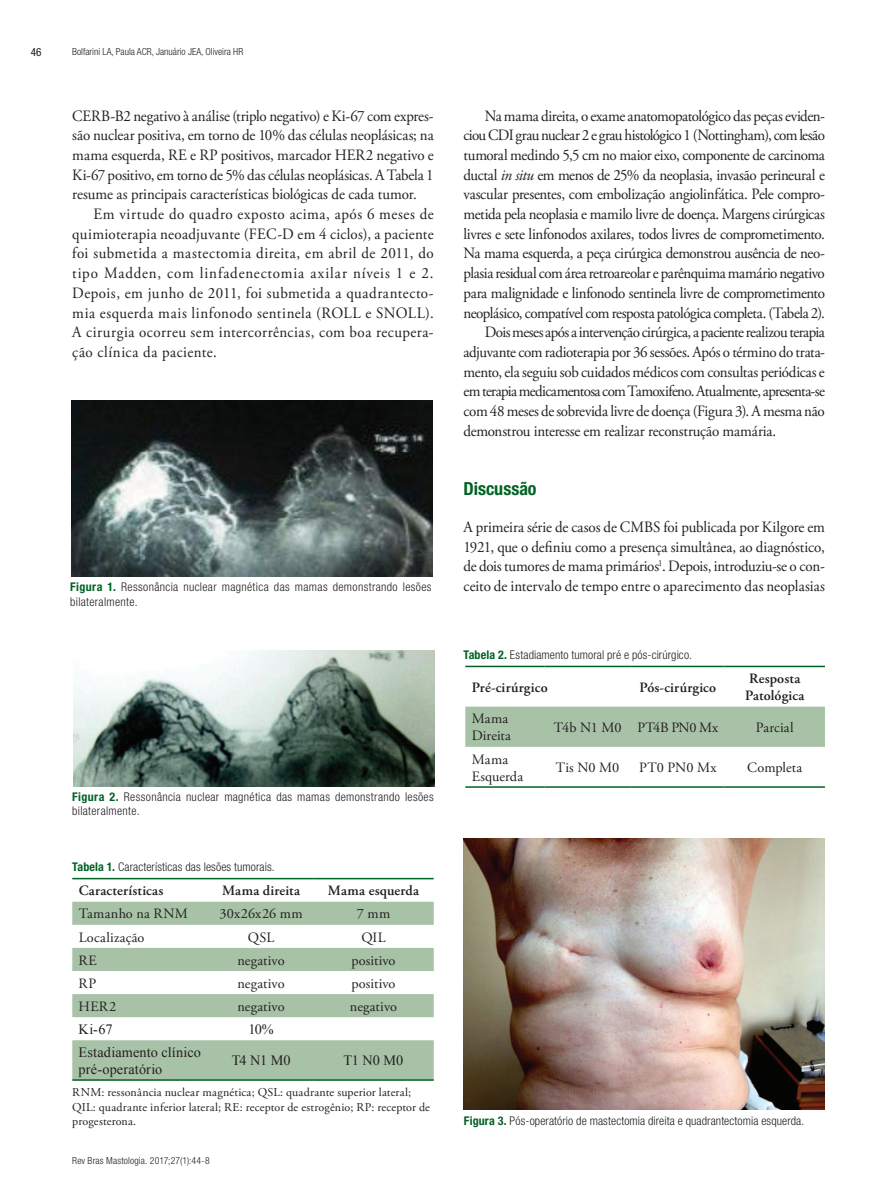
<style>
.page{position:relative;width:893px;height:1191px;background:#fff}
.page>*{position:absolute;margin:0;border:0;box-sizing:border-box;transform-origin:0 0}
.t1{font:700 condensed 18px "Helvetica Neue LT Std";color:#006224}
.t2{font:15.75px/19.6px "Adobe Garamond Pro";letter-spacing:-.025em;color:#231f20;text-align:justify;scale:.95 1}
.t3{font:15.75px "Adobe Garamond Pro";letter-spacing:-.045em;color:#231f20;scale:.95 1}
.t4{font:14.25px/17.1px "Adobe Garamond Pro";letter-spacing:.01em;color:#231f20}
.t5{font:600 14.25px/17.1px "Adobe Garamond Pro";letter-spacing:.01em;color:#231f20}
.t6{font:14.25px/17.1px "Times New Roman";letter-spacing:.005em;color:#231f20}
.t7{font:14.25px "Adobe Garamond Pro";letter-spacing:-.03em;color:#231f20}
.t8{font:300 condensed 12px/14.4px "Helvetica Neue LT Std";letter-spacing:.025em;color:#231f20}
.t9{font:12px/14.4px "Adobe Garamond Pro";letter-spacing:.015em;color:#231f20}
.t10{font:condensed 11.25px "Helvetica Neue LT Std";color:#231f20}
.t11{font:300 condensed 9.75px "Helvetica Neue LT Std";color:#231f20}
.t12{font:300 condensed 9.75px "Helvetica Neue LT Std";letter-spacing:.02em;color:#231f20}
.s1{font-weight:700;color:#006224}
.s2{font-style:italic}
</style>
<div class="page">
<svg style="left:72px;top:901px;width:362px;height:178px;fill:#a7c2a6"></svg>
<hr style="left:72px;top:878px;width:137px;height:1px;background:#006224">
<hr style="left:209px;top:878px;width:104px;height:1px;background:#006224">
<hr style="left:313px;top:878px;width:121px;height:1px;background:#006224">
<hr style="left:72px;top:1079px;width:137px;height:1px;background:#006224">
<hr style="left:209px;top:1079px;width:104px;height:1px;background:#006224">
<hr style="left:313px;top:1079px;width:121px;height:1px;background:#006224">
<div style="left:465px;top:706px;width:360px;height:41px;background:#a7c2a6"></div>
<hr style="left:465px;top:665px;width:79px;height:2px;background:#006224">
<hr style="left:544px;top:665px;width:87px;height:2px;background:#006224">
<hr style="left:631px;top:665px;width:94px;height:2px;background:#006224">
<hr style="left:725px;top:665px;width:100px;height:2px;background:#006224">
<hr style="left:465px;top:786px;width:79px;height:2px;background:#006224">
<hr style="left:544px;top:786px;width:87px;height:2px;background:#006224">
<hr style="left:631px;top:786px;width:94px;height:2px;background:#006224">
<hr style="left:725px;top:786px;width:100px;height:2px;background:#006224">
<img style="left:71px;top:400px;width:362px;height:176px">
<img style="left:73px;top:651px;width:362px;height:135px">
<img style="left:463px;top:838px;width:362px;height:271px">
<p class="t10" style="left:31px;top:46px;width:12px">46</p>
<p class="t11" style="left:72px;top:46px;width:172px">Bolfarini LA, Paula ACR, Januário JEA, Oliveira HR</p>
<p class="t2" style="left:72px;top:106px;width:382px">CERB-B2 negativo à análise (triplo negativo) e Ki-67 com expres&shy;são nuclear positiva, em torno de 10% das células neoplásicas; na mama esquerda, RE e RP positivos, marcador HER2 negativo e Ki-67 positivo, em torno de 5% das células neoplásicas. A Tabela 1 resume as principais características biológicas de cada tumor.</p>
<p class="t2" style="left:72px;top:205px;width:382px;text-indent:21px">Em virtude do quadro exposto acima, após 6 meses de quimioterapia neoadjuvante (FEC-D em 4 ciclos), a paciente foi submetida a mastectomia direita, em abril de 2011, do tipo Madden, com linfadenectomia axilar níveis 1 e 2.<br>Depois, em junho de 2011, foi submetida a quadrantecto&shy;mia esquerda mais linfonodo sentinela (ROLL e SNOLL).<br>A cirurgia ocorreu sem intercorrências, com boa recupera&shy;ção clínica da paciente.</p>
<p class="t8" style="left:70px;top:579px;width:363px"><span class="s1">Figura 1.</span> Ressonância nuclear magnética das mamas demonstrando lesões bilateralmente.</p>
<p class="t8" style="left:72px;top:789px;width:363px"><span class="s1">Figura 2.</span> Ressonância nuclear magnética das mamas demonstrando lesões bilateralmente.</p>
<p class="t8" style="left:72px;top:860px;width:204px"><span class="s1">Tabela 1.</span> Características das lesões tumorais.</p>
<p class="t5" style="left:79px;top:882px;width:86px">Características</p>
<p class="t5" style="left:222px;top:882px;width:80px">Mama direita</p>
<p class="t5" style="left:328px;top:882px;width:93px">Mama esquerda</p>
<p class="t4" style="left:79px;top:906px;width:111px">Tamanho na RNM</p>
<p class="t4" style="left:220px;top:906px;width:85px">30x26x26 mm</p>
<p class="t4" style="left:357px;top:906px;width:35px">7 mm</p>
<p class="t4" style="left:79px;top:929px;width:67px">Localização</p>
<p class="t4" style="left:248px;top:929px;width:28px">QSL</p>
<p class="t4" style="left:361px;top:929px;width:26px">QIL</p>
<p class="t4" style="left:79px;top:952px;width:20px">RE</p>
<p class="t4" style="left:238px;top:952px;width:49px">negativo</p>
<p class="t4" style="left:352px;top:952px;width:45px">positivo</p>
<p class="t4" style="left:79px;top:975px;width:19px">RP</p>
<p class="t4" style="left:238px;top:975px;width:49px">negativo</p>
<p class="t4" style="left:352px;top:975px;width:45px">positivo</p>
<p class="t4" style="left:79px;top:998px;width:39px">HER2</p>
<p class="t4" style="left:238px;top:998px;width:49px">negativo</p>
<p class="t4" style="left:350px;top:998px;width:49px">negativo</p>
<p class="t6" style="left:79px;top:1020px;width:35px">Ki-67</p>
<p class="t6" style="left:248px;top:1020px;width:27px">10%</p>
<p class="t6" style="left:79px;top:1042px;width:124px">Estadiamento clínico pré-operatório</p>
<p class="t6" style="left:232px;top:1051px;width:60px">T4 N1 M0</p>
<p class="t6" style="left:344px;top:1051px;width:61px">T1 N0 M0</p>
<p class="t9" style="left:72px;top:1085px;width:340px">RNM: ressonância nuclear magnética; QSL: quadrante superior lateral;</p>
<p class="t9" style="left:72px;top:1100px;width:359px">QIL: quadrante inferior lateral; RE: receptor de estrogênio; RP: receptor de progesterona.</p>
<p class="t12" style="left:72px;top:1155px;width:139px">Rev Bras Mastologia. 2017;27(1):44-8</p>
<p class="t2" style="left:485px;top:106px;width:360px">Na mama direita, o exame anatomopatológico das peças eviden-</p>
<p class="t2" style="left:463px;top:126px;width:382px">ciou CDI grau nuclear 2 e grau histológico 1 (Nottingham), com lesão</p>
<p class="t2" style="left:463px;top:146px;width:382px">tumoral medindo 5,5 cm no maior eixo, componente de carcinoma</p>
<p class="t2" style="left:463px;top:165px;width:382px">ductal <span class="s2">in situ</span> em menos de 25% da neoplasia, invasão perineural e</p>
<p class="t2" style="left:463px;top:185px;width:382px">vascular presentes, com embolização angiolinfática. Pele compro-</p>
<p class="t2" style="left:463px;top:205px;width:382px">metida pela neoplasia e mamilo livre de doença. Margens cirúrgicas</p>
<p class="t2" style="left:463px;top:224px;width:382px">livres e sete linfonodos axilares, todos livres de comprometimento.</p>
<p class="t2" style="left:463px;top:244px;width:382px">Na mama esquerda, a peça cirúrgica demonstrou ausência de neo-</p>
<p class="t2" style="left:463px;top:264px;width:382px">plasia residual com área retroareolar e parênquima mamário negativo</p>
<p class="t2" style="left:463px;top:283px;width:382px">para malignidade e linfonodo sentinela livre de comprometimento</p>
<p class="t2" style="left:463px;top:303px;width:382px">neoplásico, compatível com resposta patológica completa. (Tabela 2).</p>
<p class="t2" style="left:485px;top:323px;width:359px">Dois meses após a intervenção cirúrgica, a paciente realizou terapia</p>
<p class="t2" style="left:463px;top:343px;width:382px">adjuvante com radioterapia por 36 sessões. Após o término do trata-</p>
<p class="t2" style="left:463px;top:362px;width:382px">mento, ela seguiu sob cuidados médicos com consultas periódicas e</p>
<p class="t3" style="left:463px;top:382px;width:382px">em terapia medicamentosa com Tamoxifeno. Atualmente, apresenta-se</p>
<p class="t2" style="left:463px;top:402px;width:382px">com 48 meses de sobrevida livre de doença (Figura 3). A mesma não</p>
<p class="t2" style="left:463px;top:421px;width:331px">demonstrou interesse em realizar reconstrução mamária.</p>
<p class="t1" style="left:463px;top:477px;width:75px">Discussão</p>
<p class="t2" style="left:463px;top:518px;width:382px">A primeira série de casos de CMBS foi publicada por Kilgore em 1921, que o definiu como a presença simultânea, ao diagnóstico, de dois tumores de mama primários<sup>1</sup>. Depois, introduziu-se o con&shy;ceito de intervalo de tempo entre o aparecimento das neoplasias</p>
<p class="t8" style="left:463px;top:648px;width:230px"><span class="s1">Tabela 2.</span> Estadiamento tumoral pré e pós-cirúrgico.</p>
<p class="t5" style="left:472px;top:679px;width:78px">Pré-cirúrgico</p>
<p class="t5" style="left:639px;top:679px;width:78px">Pós-cirúrgico</p>
<p class="t5" style="left:745px;top:670px;width:61px">Resposta<br>Patológica</p>
<p class="t4" style="left:472px;top:711px;width:41px">Mama<br>Direita</p>
<p class="t7" style="left:554px;top:719px;width:166px">T4b N1 M0 PT4B PN0 Mx</p>
<p class="t4" style="left:756px;top:719px;width:39px">Parcial</p>
<p class="t4" style="left:472px;top:751px;width:53px">Mama<br>Esquerda</p>
<p class="t4" style="left:556px;top:759px;width:65px">Tis N0 M0</p>
<p class="t4" style="left:639px;top:759px;width:79px">PT0 PN0 Mx</p>
<p class="t4" style="left:747px;top:759px;width:57px">Completa</p>
<p class="t8" style="left:464px;top:1113px;width:342px"><span class="s1">Figura 3.</span> Pós-operatório de mastectomia direita e quadrantectomia esquerda.</p>
</div>
